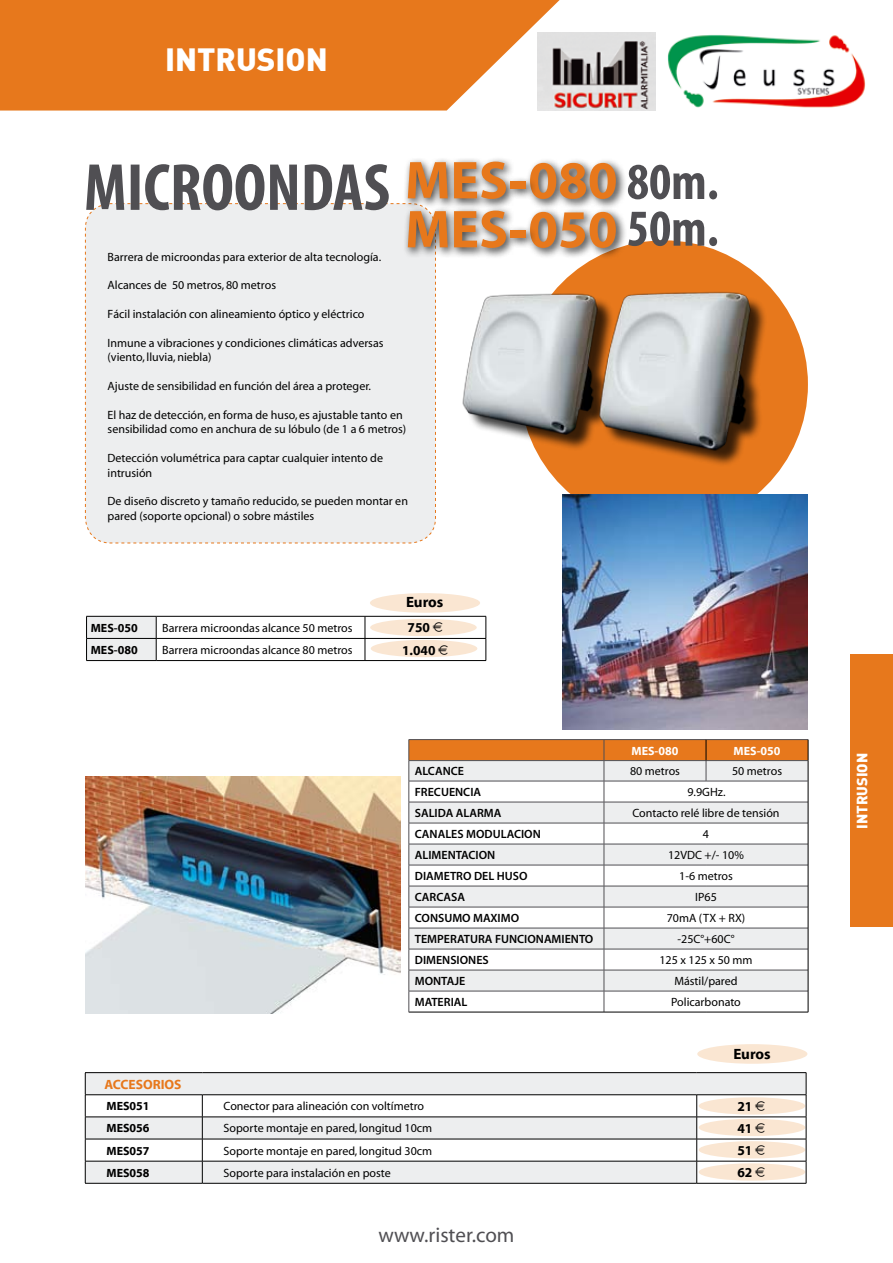
<style>
.page{position:relative;width:893px;height:1263px;background:#fff}
.page>*{position:absolute;margin:0;border:0;box-sizing:border-box;transform-origin:0 0}
.t1{font:700 condensed 52.05px/46.7px "Myriad Pro";color:#504f53}
.t2{font:31.5px "DIN Black Alternate";color:#fff}
.t3{font:21px "Myriad";color:#504f53}
.t4{font:700 15px "Myriad";letter-spacing:-.005em;color:#000}
.t5{font:14.7px "DIN Black Alternate";color:#fff}
.t6{font:700 13.5px "Myriad";color:#000}
.t7{font:700 13.5px "Myriad";color:#e7781c}
.t8{font:12px/14.4px "Myriad";color:#000}
.t9{font:600 12px "Myriad Pro";color:#000}
.t10{font:700 12px "Myriad";color:#000}
.t11{font:700 12px "Myriad";color:#fff}
.s1{font-family:"Euro Collection";font-weight:400}
</style>
<div class="page">
<div style="left:850px;top:655px;width:43px;height:272px;background:#e7781c"></div>
<img style="left:668px;top:35px;width:198px;height:73px">
<svg style="left:0;top:0;width:560px;height:111px;background:#e8822d"></svg>
<img style="left:537px;top:32px;width:118px;height:78px">
<div style="left:520px;top:240px;width:288px;height:288px;background:#e7781c;border-radius:50%"></div>
<div style="left:370px;top:619px;width:107px;height:17px;background:#fae6d2;border-radius:50%"></div>
<div style="left:371px;top:640px;width:106px;height:17px;background:#fae6d2;border-radius:50%"></div>
<img style="left:563px;top:494px;width:245px;height:235px">
<div style="left:403px;top:205px;width:231px;height:61px;background:#000;opacity:.75"></div>
<div style="left:403px;top:156px;width:231px;height:61px;background:#000;opacity:.75"></div>
<svg style="left:85px;top:162px;width:531px;height:382px"></svg>
<div style="left:465px;top:296px;width:177px;height:184px;background:#000;opacity:.75"></div>
<img style="left:457px;top:288px;width:141px;height:162px">
<div style="left:602px;top:295px;width:186px;height:190px;background:#000;opacity:.75"></div>
<img style="left:598px;top:286px;width:190px;height:182px">
<img style="left:85px;top:776px;width:316px;height:237px">
<hr style="left:409px;top:1012px;width:195px;height:1px;background:#000">
<hr style="left:604px;top:1012px;width:102px;height:1px;background:#000">
<hr style="left:706px;top:1012px;width:102px;height:1px;background:#000">
<svg style="left:409px;top:739px;width:400px;height:273px"></svg>
<hr style="left:365px;top:616px;width:121px;height:1px;background:#000">
<hr style="left:365px;top:638px;width:121px;height:1px;background:#000">
<svg style="left:86px;top:616px;width:280px;height:44px"></svg>
<svg style="left:486px;top:616px;width:1px;height:44px"></svg>
<hr style="left:86px;top:660px;width:70px;height:1px;background:#000">
<hr style="left:156px;top:660px;width:209px;height:1px;background:#000">
<hr style="left:365px;top:660px;width:121px;height:1px;background:#000">
<div style="left:699px;top:1163px;width:106px;height:18px;background:#fae6d2;border-radius:50%"></div>
<div style="left:699px;top:1097px;width:106px;height:17px;background:#fae6d2;border-radius:50%"></div>
<div style="left:699px;top:1119px;width:106px;height:17px;background:#fae6d2;border-radius:50%"></div>
<div style="left:699px;top:1141px;width:106px;height:17px;background:#fae6d2;border-radius:50%"></div>
<div style="left:85px;top:1073px;width:721px;height:22px;background:#edeeef"></div>
<hr style="left:85px;top:1072px;width:117px;height:1px;background:#000">
<hr style="left:202px;top:1072px;width:495px;height:1px;background:#000">
<hr style="left:697px;top:1072px;width:109px;height:1px;background:#000">
<hr style="left:697px;top:1094px;width:109px;height:1px;background:#000">
<hr style="left:697px;top:1117px;width:109px;height:1px;background:#000">
<hr style="left:697px;top:1139px;width:109px;height:1px;background:#000">
<hr style="left:697px;top:1161px;width:109px;height:1px;background:#000">
<svg style="left:85px;top:1073px;width:612px;height:110px"></svg>
<svg style="left:806px;top:1073px;width:1px;height:110px"></svg>
<hr style="left:85px;top:1183px;width:117px;height:1px;background:#000">
<hr style="left:202px;top:1183px;width:495px;height:1px;background:#000">
<hr style="left:697px;top:1183px;width:109px;height:1px;background:#000">
<div style="left:697px;top:1044px;width:110px;height:20px;background:#fae6d2;border-radius:50%"></div>
<div style="left:370px;top:593px;width:110px;height:20px;background:#fae6d2;border-radius:50%"></div>
<div style="left:505px;top:176px;width:39px;height:30px;background:#000;opacity:.75"></div>
<div style="left:511px;top:181px;width:15px;height:7px;background:#e7781c"></div>
<div style="left:505px;top:225px;width:39px;height:30px;background:#000;opacity:.75"></div>
<div style="left:511px;top:230px;width:15px;height:7px;background:#e7781c"></div>
<h2 class="t2" style="left:165px;top:38px;width:164px">INTRUSION</h2>
<p class="t8" style="left:108px;top:250px;width:275px">Barrera de microondas para exterior de alta tecnología.</p>
<p class="t8" style="left:108px;top:279px;width:170px">Alcances de 50 metros, 80 metros</p>
<p class="t8" style="left:108px;top:307px;width:258px">Fácil instalación con alineamiento óptico y eléctrico</p>
<p class="t8" style="left:108px;top:336px;width:277px">Inmune a vibraciones y condiciones climáticas adversas (viento, lluvia, niebla)</p>
<p class="t8" style="left:108px;top:379px;width:265px">Ajuste de sensibilidad en función del área a proteger.</p>
<p class="t8" style="left:108px;top:408px;width:300px">El haz de detección, en forma de huso, es ajustable tanto en sensibilidad como en anchura de su lóbulo (de 1 a 6 metros)</p>
<p class="t8" style="left:108px;top:451px;width:277px">Detección volumétrica para captar cualquier intento de intrusión</p>
<p class="t8" style="left:108px;top:495px;width:302px">De diseño discreto y tamaño reducido, se pueden montar en pared (soporte opcional) o sobre mástiles</p>
<p class="t4" style="left:406px;top:595px;width:39px">Euros</p>
<p class="t10" style="left:91px;top:622px;width:48px">MES-050</p>
<p class="t8" style="left:162px;top:621px;width:192px">Barrera microondas alcance 50 metros</p>
<p class="t6" style="left:408px;top:621px;width:37px">750 <span class="s1">E</span></p>
<p class="t10" style="left:91px;top:644px;width:48px">MES-080</p>
<p class="t8" style="left:162px;top:643px;width:192px">Barrera microondas alcance 80 metros</p>
<p class="t6" style="left:402px;top:643px;width:48px">1.040 <span class="s1">E</span></p>
<h1 class="t1" style="left:627px;top:157px;width:93px">80m.<br>50m.</h1>
<p class="t11" style="left:632px;top:744px;width:48px">MES-080</p>
<p class="t11" style="left:734px;top:744px;width:48px">MES-050</p>
<p class="t9" style="left:415px;top:763px;width:51px">ALCANCE</p>
<p class="t8" style="left:630px;top:764px;width:52px">80 metros</p>
<p class="t8" style="left:732px;top:764px;width:52px">50 metros</p>
<p class="t9" style="left:415px;top:784px;width:68px">FRECUENCIA</p>
<p class="t8" style="left:687px;top:785px;width:39px">9.9GHz.</p>
<p class="t9" style="left:415px;top:805px;width:88px">SALIDA ALARMA</p>
<p class="t8" style="left:632px;top:806px;width:149px">Contacto relé libre de tensión</p>
<p class="t9" style="left:415px;top:826px;width:128px">CANALES MODULACION</p>
<p class="t8" style="left:703px;top:827px;width:8px">4</p>
<p class="t9" style="left:415px;top:847px;width:82px">ALIMENTACION</p>
<p class="t8" style="left:668px;top:848px;width:77px">12VDC +/- 10%</p>
<p class="t9" style="left:415px;top:868px;width:114px">DIAMETRO DEL HUSO</p>
<p class="t8" style="left:679px;top:869px;width:55px">1-6 metros</p>
<p class="t9" style="left:415px;top:889px;width:52px">CARCASA</p>
<p class="t8" style="left:695px;top:890px;width:23px">IP65</p>
<p class="t9" style="left:415px;top:910px;width:106px">CONSUMO MAXIMO</p>
<p class="t8" style="left:667px;top:911px;width:80px">70mA (TX + RX)</p>
<p class="t9" style="left:415px;top:931px;width:180px">TEMPERATURA FUNCIONAMIENTO</p>
<p class="t8" style="left:677px;top:932px;width:59px">-25C°+60C°</p>
<p class="t9" style="left:415px;top:952px;width:75px">DIMENSIONES</p>
<p class="t8" style="left:659px;top:953px;width:95px">125 x 125 x 50 mm</p>
<p class="t9" style="left:415px;top:973px;width:52px">MONTAJE</p>
<p class="t8" style="left:674px;top:974px;width:65px">Mástil/pared</p>
<p class="t9" style="left:415px;top:994px;width:54px">MATERIAL</p>
<p class="t8" style="left:671px;top:995px;width:71px">Policarbonato</p>
<p class="t4" style="left:733px;top:1046px;width:39px">Euros</p>
<p class="t7" style="left:104px;top:1077px;width:79px">ACCESORIOS</p>
<p class="t10" style="left:107px;top:1100px;width:45px">MES051</p>
<p class="t8" style="left:224px;top:1100px;width:202px">Conector para alineación con voltímetro</p>
<p class="t6" style="left:737px;top:1099px;width:30px">21<span class="s1">E</span></p>
<p class="t10" style="left:107px;top:1122px;width:45px">MES056</p>
<p class="t8" style="left:224px;top:1122px;width:210px">Soporte montaje en pared, longitud 10cm</p>
<p class="t6" style="left:737px;top:1121px;width:30px">41<span class="s1">E</span></p>
<p class="t10" style="left:107px;top:1144px;width:45px">MES057</p>
<p class="t8" style="left:224px;top:1144px;width:210px">Soporte montaje en pared, longitud 30cm</p>
<p class="t6" style="left:737px;top:1144px;width:30px">51<span class="s1">E</span></p>
<p class="t10" style="left:107px;top:1166px;width:45px">MES058</p>
<p class="t8" style="left:224px;top:1166px;width:169px">Soporte para instalación en poste</p>
<p class="t6" style="left:737px;top:1166px;width:30px">62<span class="s1">E</span></p>
<h3 class="t3" style="left:379px;top:1224px;width:137px">www.rister.com</h3>
<p class="t5" style="left:852px;top:829px;width:77px;rotate:-90deg">INTRUSION</p>
</div>
